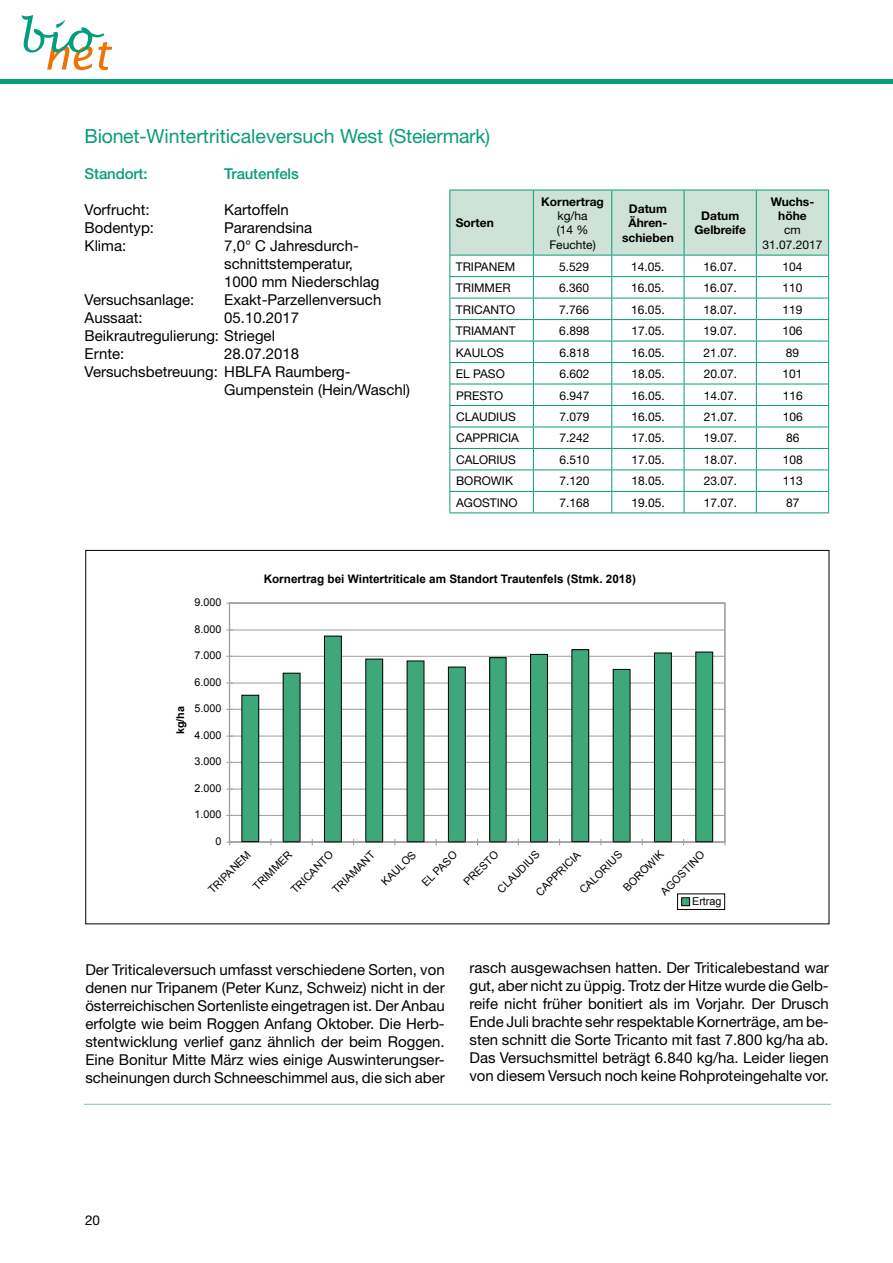
<style>
.page{position:relative;width:893px;height:1263px;background:#fff}
.page>*{position:absolute;margin:0;border:0;box-sizing:border-box;transform-origin:0 0}
.t1{font:19.5px "Helvetica Neue";color:#099d7b}
.t2{font:15px/18px "Helvetica Neue";color:#000}
.t3{font:500 15px "Helvetica Neue";letter-spacing:-.01em;color:#099d7b}
.t4{font:13.5px "Helvetica Neue";color:#000}
.t5{font:12px/14.4px "Helvetica Neue";color:#000;text-align:center}
.t6{font:700 12px/14.4px "Helvetica Neue";color:#000;text-align:center}
.t7{font:700 11.7px "Arial";color:#000}
.t8{font:10.8px "Arial";color:#000}
.t9{font:700 10.8px "Arial";color:#000}
</style>
<div class="page">
<div style="left:0;top:79px;width:893px;height:5px;background:#099d7b"></div>
<svg style="left:22px;top:15px;width:90px;height:55px"></svg>
<hr style="left:230px;top:815px;width:495px;height:1px;background:#9c9e9f">
<hr style="left:230px;top:789px;width:495px;height:1px;background:#9c9e9f">
<hr style="left:230px;top:762px;width:495px;height:1px;background:#9c9e9f">
<hr style="left:230px;top:736px;width:495px;height:1px;background:#9c9e9f">
<hr style="left:230px;top:709px;width:495px;height:1px;background:#9c9e9f">
<hr style="left:230px;top:683px;width:495px;height:1px;background:#9c9e9f">
<hr style="left:230px;top:656px;width:495px;height:1px;background:#9c9e9f">
<hr style="left:230px;top:630px;width:495px;height:1px;background:#9c9e9f">
<hr style="left:229px;top:603px;width:1px;height:239px;background:#9c9e9f">
<hr style="left:230px;top:842px;width:495px;height:1px;background:#9c9e9f">
<svg style="left:226px;top:839px;width:7px;height:6px"></svg>
<div style="left:682px;top:898px;width:8px;height:8px;background:#3fa87a"></div>
<div style="left:681px;top:897px;width:9px;height:9px;border:1px solid #000"></div>
<div style="left:677px;top:893px;width:48px;height:17px;border:1px solid #000"></div>
<svg style="left:241px;top:695px;width:18px;height:147px;background:#3c976f"></svg>
<svg style="left:283px;top:673px;width:17px;height:169px;background:#3a9b71"></svg>
<svg style="left:324px;top:636px;width:18px;height:206px;background:#39956c"></svg>
<svg style="left:365px;top:659px;width:18px;height:183px;background:#3b976e"></svg>
<svg style="left:407px;top:661px;width:17px;height:181px;background:#3a9b71"></svg>
<svg style="left:448px;top:667px;width:18px;height:175px;background:#39956d"></svg>
<svg style="left:489px;top:657px;width:17px;height:185px;background:#39996f"></svg>
<svg style="left:530px;top:654px;width:18px;height:188px;background:#38946b"></svg>
<svg style="left:571px;top:649px;width:18px;height:193px;background:#3c976f"></svg>
<svg style="left:613px;top:669px;width:17px;height:173px;background:#3a9b71"></svg>
<svg style="left:654px;top:653px;width:18px;height:189px;background:#38946c"></svg>
<svg style="left:695px;top:652px;width:18px;height:190px;background:#3b976f"></svg>
<hr style="left:449px;top:512px;width:84px;height:1px;background:#099d7b">
<hr style="left:533px;top:512px;width:79px;height:1px;background:#099d7b">
<hr style="left:612px;top:512px;width:72px;height:1px;background:#099d7b">
<hr style="left:684px;top:512px;width:72px;height:1px;background:#099d7b">
<hr style="left:756px;top:512px;width:73px;height:1px;background:#099d7b">
<svg style="left:449px;top:190px;width:380px;height:322px"></svg>
<hr style="left:84px;top:1104px;width:747px;height:1px;background:#099d7b">
<h1 class="t1" style="left:85px;top:125px;width:407px">Bionet-Wintertriticaleversuch West (Steiermark)</h1>
<p class="t3" style="left:85px;top:165px;width:64px">Standort:</p>
<p class="t3" style="left:224px;top:165px;width:76px">Trautenfels</p>
<p class="t2" style="left:85px;top:201px;width:67px">Vorfrucht:</p>
<p class="t2" style="left:224px;top:201px;width:66px">Kartoffeln</p>
<p class="t2" style="left:85px;top:219px;width:71px">Bodentyp:</p>
<p class="t2" style="left:224px;top:219px;width:90px">Pararendsina</p>
<p class="t2" style="left:85px;top:237px;width:43px">Klima:</p>
<p class="t2" style="left:224px;top:237px;width:157px">7,0° C Jahresdurch&shy;schnittstemperatur,<br>1000 mm Niederschlag</p>
<p class="t2" style="left:85px;top:291px;width:111px">Versuchsanlage:</p>
<p class="t2" style="left:224px;top:291px;width:159px">Exakt-Parzellenversuch</p>
<p class="t2" style="left:85px;top:309px;width:60px">Aussaat:</p>
<p class="t6" style="left:541px;top:194px;width:64px">Kornertrag</p>
<p class="t5" style="left:549px;top:208px;width:48px">kg/ha (14 %<br>Feuchte)</p>
<p class="t6" style="left:622px;top:201px;width:53px">Datum<br>Ähren&shy;schieben</p>
<p class="t6" style="left:694px;top:208px;width:53px">Datum<br>Gelbreife</p>
<p class="t6" style="left:771px;top:194px;width:45px">Wuchs&shy;höhe</p>
<p class="t5" style="left:762px;top:223px;width:62px">cm<br>31.07.2017</p>
<p class="t6" style="left:456px;top:215px;width:40px">Sorten</p>
<p class="t5" style="left:456px;top:259px;width:61px">TRIPANEM</p>
<p class="t5" style="left:559px;top:259px;width:32px">5.529</p>
<p class="t5" style="left:631px;top:259px;width:35px">14.05.</p>
<p class="t5" style="left:703px;top:259px;width:35px">16.07.</p>
<p class="t5" style="left:782px;top:259px;width:22px">104</p>
<p class="t5" style="left:456px;top:280px;width:56px">TRIMMER</p>
<p class="t5" style="left:559px;top:280px;width:32px">6.360</p>
<p class="t5" style="left:631px;top:280px;width:35px">16.05.</p>
<p class="t5" style="left:704px;top:280px;width:35px">16.07.</p>
<p class="t5" style="left:782px;top:280px;width:22px">110</p>
<p class="t5" style="left:456px;top:302px;width:61px">TRICANTO</p>
<p class="t5" style="left:559px;top:302px;width:32px">7.766</p>
<p class="t5" style="left:631px;top:302px;width:35px">16.05.</p>
<p class="t5" style="left:704px;top:302px;width:35px">18.07.</p>
<p class="t5" style="left:783px;top:302px;width:22px">119</p>
<p class="t5" style="left:456px;top:323px;width:61px">TRIAMANT</p>
<p class="t5" style="left:559px;top:323px;width:32px">6.898</p>
<p class="t5" style="left:631px;top:323px;width:35px">17.05.</p>
<p class="t5" style="left:704px;top:323px;width:35px">19.07.</p>
<p class="t5" style="left:783px;top:323px;width:22px">106</p>
<p class="t5" style="left:456px;top:345px;width:50px">KAULOS</p>
<p class="t5" style="left:559px;top:345px;width:32px">6.818</p>
<p class="t5" style="left:631px;top:345px;width:35px">16.05.</p>
<p class="t5" style="left:704px;top:345px;width:35px">21.07.</p>
<p class="t5" style="left:786px;top:345px;width:15px">89</p>
<p class="t5" style="left:456px;top:366px;width:50px">EL PASO</p>
<p class="t5" style="left:559px;top:366px;width:32px">6.602</p>
<p class="t5" style="left:631px;top:366px;width:35px">18.05.</p>
<p class="t5" style="left:704px;top:366px;width:35px">20.07.</p>
<p class="t5" style="left:783px;top:366px;width:22px">101</p>
<p class="t5" style="left:456px;top:388px;width:49px">PRESTO</p>
<p class="t5" style="left:559px;top:388px;width:32px">6.947</p>
<p class="t5" style="left:631px;top:388px;width:35px">16.05.</p>
<p class="t5" style="left:704px;top:388px;width:35px">14.07.</p>
<p class="t5" style="left:783px;top:388px;width:22px">116</p>
<p class="t5" style="left:456px;top:409px;width:61px">CLAUDIUS</p>
<p class="t5" style="left:559px;top:409px;width:32px">7.079</p>
<p class="t5" style="left:631px;top:409px;width:35px">16.05.</p>
<p class="t5" style="left:704px;top:409px;width:35px">21.07.</p>
<p class="t5" style="left:783px;top:409px;width:22px">106</p>
<p class="t5" style="left:456px;top:431px;width:64px">CAPPRICIA</p>
<p class="t5" style="left:559px;top:431px;width:32px">7.242</p>
<p class="t5" style="left:631px;top:431px;width:35px">17.05.</p>
<p class="t5" style="left:704px;top:431px;width:35px">19.07.</p>
<p class="t5" style="left:786px;top:431px;width:15px">86</p>
<p class="t5" style="left:456px;top:452px;width:61px">CALORIUS</p>
<p class="t5" style="left:559px;top:452px;width:32px">6.510</p>
<p class="t5" style="left:631px;top:452px;width:35px">17.05.</p>
<p class="t5" style="left:704px;top:452px;width:35px">18.07.</p>
<p class="t5" style="left:783px;top:452px;width:22px">108</p>
<p class="t5" style="left:456px;top:474px;width:58px">BOROWIK</p>
<p class="t5" style="left:559px;top:474px;width:32px">7.120</p>
<p class="t5" style="left:631px;top:474px;width:35px">18.05.</p>
<p class="t5" style="left:704px;top:474px;width:35px">23.07.</p>
<p class="t5" style="left:783px;top:474px;width:22px">113</p>
<p class="t5" style="left:456px;top:495px;width:63px">AGOSTINO</p>
<p class="t5" style="left:559px;top:495px;width:32px">7.168</p>
<p class="t5" style="left:631px;top:495px;width:35px">19.05.</p>
<p class="t5" style="left:704px;top:495px;width:35px">17.07.</p>
<p class="t5" style="left:786px;top:495px;width:15px">87</p>
<p class="t2" style="left:85px;top:309px;width:216px;text-indent:140px">05.10.2017<br>Beikrautregulierung: Striegel<br>Ernte:</p>
<p class="t2" style="left:224px;top:345px;width:77px">28.07.2018</p>
<p class="t2" style="left:85px;top:363px;width:268px">Versuchsbetreuung: HBLFA Raumberg-</p>
<p class="t2" style="left:224px;top:381px;width:187px">Gumpenstein (Hein/Waschl)</p>
<p class="t9" style="left:174px;top:734px;width:30px;rotate:-90deg">kg/ha</p>
<p class="t8" style="left:194px;top:596px;width:29px">9.000</p>
<p class="t8" style="left:194px;top:623px;width:29px">8.000</p>
<p class="t8" style="left:194px;top:649px;width:29px">7.000</p>
<p class="t8" style="left:194px;top:676px;width:29px">6.000</p>
<p class="t8" style="left:194px;top:702px;width:29px">5.000</p>
<p class="t8" style="left:194px;top:729px;width:29px">4.000</p>
<p class="t8" style="left:194px;top:755px;width:29px">3.000</p>
<p class="t8" style="left:194px;top:782px;width:29px">2.000</p>
<p class="t8" style="left:194px;top:808px;width:29px">1.000</p>
<p class="t8" style="left:215px;top:835px;width:8px">0</p>
<p class="t7" style="left:264px;top:573px;width:374px">Kornertrag bei Wintertriticale am Standort Trautenfels (Stmk. 2018)</p>
<p class="t8" style="left:577px;top:887px;width:57px;rotate:-45deg">CALORIUS</p>
<p class="t8" style="left:621px;top:885px;width:54px;rotate:-45deg">BOROWIK</p>
<p class="t8" style="left:330px;top:887px;width:57px;rotate:-45deg">TRIAMANT</p>
<p class="t8" style="left:379px;top:879px;width:45px;rotate:-45deg">KAULOS</p>
<p class="t8" style="left:419px;top:880px;width:47px;rotate:-45deg">EL PASO</p>
<p class="t8" style="left:461px;top:879px;width:46px;rotate:-45deg">PRESTO</p>
<p class="t8" style="left:206px;top:887px;width:56px;rotate:-45deg">TRIPANEM</p>
<p class="t8" style="left:250px;top:884px;width:52px;rotate:-45deg">TRIMMER</p>
<p class="t8" style="left:533px;top:890px;width:60px;rotate:-45deg">CAPPRICIA</p>
<p class="t8" style="left:495px;top:887px;width:56px;rotate:-45deg">CLAUDIUS</p>
<p class="t8" style="left:658px;top:889px;width:58px;rotate:-45deg">AGOSTINO</p>
<p class="t8" style="left:288px;top:887px;width:56px;rotate:-45deg">TRICANTO</p>
<p class="t8" style="left:692px;top:895px;width:31px">Ertrag</p>
<p class="t2" style="left:85px;top:960px;width:361px;text-align:justify">Der Triticaleversuch umfasst verschiedene Sorten, von denen nur Tripanem (Peter Kunz, Schweiz) nicht in der österreichischen Sortenliste eingetragen ist. Der Anbau erfolgte wie beim Roggen Anfang Oktober. Die Herb&shy;stentwicklung verlief ganz ähnlich der beim Roggen.<br>Eine Bonitur Mitte März wies einige Auswinterungser&shy;scheinungen durch Schneeschimmel aus, die sich aber</p>
<p class="t2" style="left:469px;top:959px;width:361px;text-align:justify">rasch ausgewachsen hatten. Der Triticalebestand war gut, aber nicht zu üppig. Trotz der Hitze wurde die Gelb&shy;reife nicht früher bonitiert als im Vorjahr. Der Drusch Ende Juli brachte sehr respektable Kornerträge, am be&shy;sten schnitt die Sorte Tricanto mit fast 7.800 kg/ha ab.<br>Das Versuchsmittel beträgt 6.840 kg/ha. Leider liegen von diesem Versuch noch keine Rohproteingehalte vor.</p>
<p class="t4" style="left:85px;top:1212px;width:17px">20</p>
</div>
